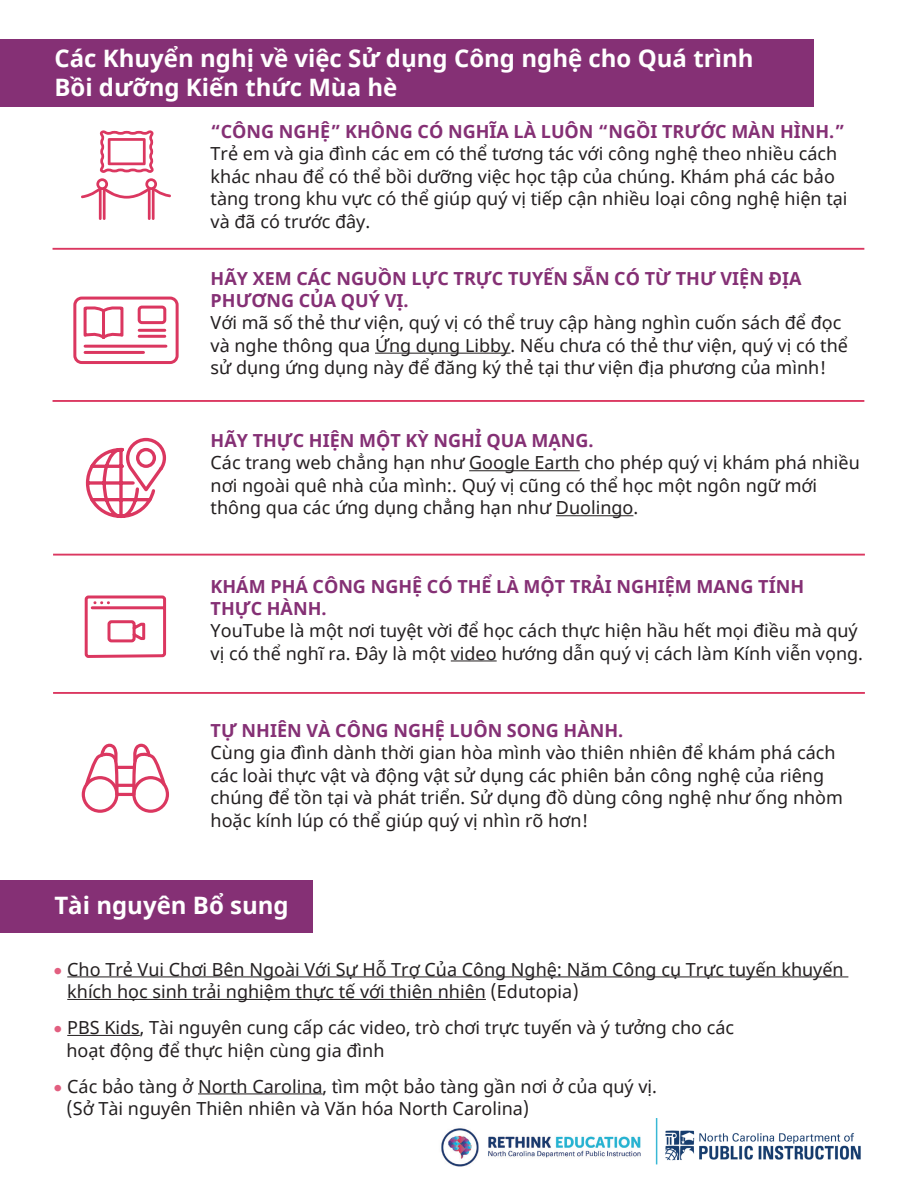
<style>
.page{position:relative;width:918px;height:1188px;background:#fff}
.page>*{position:absolute;margin:0;border:0;box-sizing:border-box;transform-origin:0 0}
.t1{font:700 24px/28.8px "Noto Sans";color:#fff}
.t2{font:18px/22.5px "Noto Sans";color:#231f20}
.t3{font:700 18px/21.6px "Noto Sans";color:#853075}
.s1{font-family:"Muli";font-weight:700;color:#e25f80}
</style>
<div class="page">
<div style="left:0;top:39px;width:813px;height:68px;background:#853075"></div>
<div style="left:0;top:880px;width:312px;height:53px;background:#853075"></div>
<hr style="left:375px;top:353px;width:135px;height:1px;background:#231f20">
<hr style="left:469px;top:470px;width:111px;height:1px;background:#231f20">
<hr style="left:556px;top:515px;width:77px;height:1px;background:#231f20">
<hr style="left:451px;top:661px;width:46px;height:1px;background:#231f20">
<hr style="left:53px;top:248px;width:811px;height:2px;background:#db3760">
<hr style="left:53px;top:400px;width:811px;height:2px;background:#db3760">
<hr style="left:53px;top:554px;width:812px;height:2px;background:#db3760">
<hr style="left:53px;top:692px;width:812px;height:2px;background:#db3760">
<hr style="left:67px;top:976px;width:781px;height:1px;background:#231f20">
<hr style="left:67px;top:999px;width:419px;height:1px;background:#231f20">
<hr style="left:67px;top:1035px;width:73px;height:1px;background:#231f20">
<hr style="left:198px;top:1093px;width:125px;height:1px;background:#231f20">
<hr style="left:148px;top:187px;width:3px;height:33px;background:#db3760">
<hr style="left:152px;top:187px;width:3px;height:33px;background:#db3760">
<hr style="left:99px;top:187px;width:3px;height:33px;background:#db3760">
<hr style="left:103px;top:187px;width:3px;height:33px;background:#db3760">
<svg style="left:81px;top:130px;width:90px;height:69px"></svg>
<svg style="left:73px;top:296px;width:106px;height:68px"></svg>
<svg style="left:85px;top:437px;width:82px;height:81px"></svg>
<svg style="left:84px;top:595px;width:83px;height:63px"></svg>
<svg style="left:82px;top:743px;width:87px;height:70px"></svg>
<hr style="left:115px;top:766px;width:20px;height:3px;background:#db3760;border-radius:2px">
<hr style="left:115px;top:784px;width:20px;height:3px;background:#db3760;border-radius:2px">
<img style="left:665px;top:1130px;width:196px;height:31px">
<hr style="left:656px;top:1118px;width:1px;height:46px;background:#39b8d5">
<img style="left:441px;top:1128px;width:200px;height:39px">
<h1 class="t1" style="left:54px;top:43px;width:701px">Các Khuyển nghị về việc Sử dụng Công nghệ cho Quá trình<br>Bồi dưỡng Kiến thức Mùa hè</h1>
<p class="t3" style="left:211px;top:120px;width:635px">“CÔNG NGHỆ” KHÔNG CÓ NGHĨA LÀ LUÔN “NGỒI TRƯỚC MÀN HÌNH.”</p>
<p class="t2" style="left:211px;top:142px;width:638px">Trẻ em và gia đình các em có thể tương tác với công nghệ theo nhiều cách khác nhau để có thể bồi dưỡng việc học tập của chúng. Khám phá các bảo tàng trong khu vực có thể giúp quý vị tiếp cận nhiều loại công nghệ hiện tại và đã có trước đây.</p>
<p class="t3" style="left:211px;top:267px;width:592px">HÃY XEM CÁC NGUỒN LỰC TRỰC TUYẾN SẴN CÓ TỪ THƯ VIỆN ĐỊA<br>PHƯƠNG CỦA QUÝ VỊ.</p>
<p class="t2" style="left:211px;top:311px;width:639px">Với mã số thẻ thư viện, quý vị có thể truy cập hàng nghìn cuốn sách để đọc và nghe thông qua Ứng dụng Libby. Nếu chưa có thẻ thư viện, quý vị có thể sử dụng ứng dụng này để đăng ký thẻ tại thư viện địa phương của mình!</p>
<p class="t3" style="left:211px;top:429px;width:385px">HÃY THỰC HIỆN MỘT KỲ NGHỈ QUA MẠNG.</p>
<p class="t2" style="left:211px;top:451px;width:651px">Các trang web chẳng hạn như Google Earth cho phép quý vị khám phá nhiều nơi ngoài quê nhà của mình:. Quý vị cũng có thể học một ngôn ngữ mới thông qua các ứng dụng chẳng hạn như Duolingo.</p>
<p class="t3" style="left:211px;top:575px;width:595px">KHÁM PHÁ CÔNG NGHỆ CÓ THỂ LÀ MỘT TRẢI NGHIỆM MANG TÍNH<br>THỰC HÀNH.</p>
<p class="t2" style="left:211px;top:619px;width:654px">YouTube là một nơi tuyệt vời để học cách thực hiện hầu hết mọi điều mà quý vị có thể nghĩ ra. Đây là một video hướng dẫn quý vị cách làm Kính viễn vọng.</p>
<p class="t3" style="left:211px;top:719px;width:414px">TỰ NHIÊN VÀ CÔNG NGHỆ LUÔN SONG HÀNH.</p>
<p class="t2" style="left:211px;top:741px;width:634px">Cùng gia đình dành thời gian hòa mình vào thiên nhiên để khám phá cách các loài thực vật và động vật sử dụng các phiên bản công nghệ của riêng chúng để tồn tại và phát triển. Sử dụng đồ dùng công nghệ như ống nhòm hoặc kính lúp có thể giúp quý vị nhìn rõ hơn!</p>
<h1 class="t1" style="left:54px;top:890px;width:236px">Tài nguyên Bổ sung</h1>
<p class="t2" style="left:67px;top:957px;width:778px;text-indent:-14px"><span class="s1">•</span> Cho Trẻ Vui Chơi Bên Ngoài Với Sự Hỗ Trợ Của Công Nghệ: Năm Công cụ Trực tuyến khuyến khích học sinh trải nghiệm thực tế với thiên nhiên (Edutopia)</p>
<p class="t2" style="left:66px;top:1016px;width:669px;text-indent:-13px"><span class="s1">•</span> PBS Kids, Tài nguyên cung cấp các video, trò chơi trực tuyến và ý tưởng cho các hoạt động để thực hiện cùng gia đình</p>
<p class="t2" style="left:66px;top:1074px;width:592px;text-indent:-13px"><span class="s1">•</span> Các bảo tàng ở North Carolina, tìm một bảo tàng gần nơi ở của quý vị. (Sở Tài nguyên Thiên nhiên và Văn hóa North Carolina)</p>
</div>
